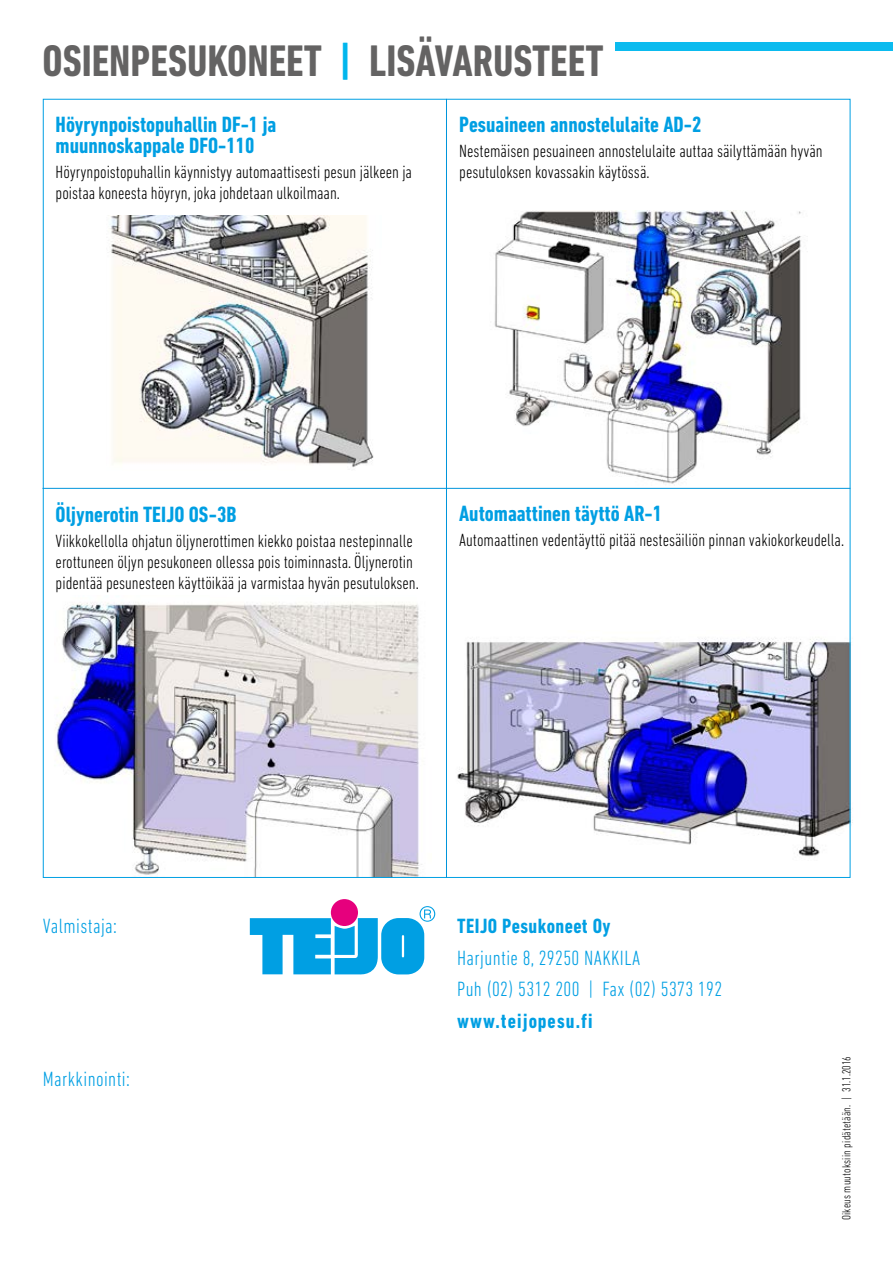
<style>
.page{position:relative;width:893px;height:1263px;background:#fff}
.page>*{position:absolute;margin:0;border:0;box-sizing:border-box;transform-origin:0 0}
.t1{font:700 condensed 45px "DIN Next LT Pro";color:#646363}
.t2{font:700 condensed 22.5px/21px "DIN Next LT Pro";color:#009fe3}
.t3{font:300 condensed 21px/31.5px "DIN Next LT Pro";letter-spacing:.02em;color:#009fe3}
.t4{font:700 condensed 21px "DIN Next LT Pro";letter-spacing:.02em;color:#009fe3}
.t5{font:700 condensed 21px "DIN Next LT Pro";letter-spacing:.055em;color:#009fe3}
.t6{font:300 condensed 18px/21px "DIN Next LT Pro";color:#000}
.t7{font:300 condensed 12px "DIN Next LT Pro";letter-spacing:.02em;color:#000}
.s1{color:#00b6ed}
</style>
<div class="page">
<img style="left:42px;top:596px;width:380px;height:282px">
<img style="left:490px;top:211px;width:319px;height:277px">
<img style="left:457px;top:630px;width:396px;height:230px">
<div style="left:331px;top:899px;width:27px;height:27px;background:#e6007d;border-radius:50%"></div>
<svg style="left:250px;top:906px;width:185px;height:69px"></svg>
<div style="left:615px;top:43px;width:278px;height:8px;background:#0bbbef"></div>
<hr style="left:446px;top:99px;width:1px;height:779px;background:#0095db">
<hr style="left:43px;top:488px;width:807px;height:1px;background:#0095db">
<img style="left:110px;top:216px;width:264px;height:251px">
<h1 class="t1" style="left:43px;top:36px;width:563px">OSIENPESUKONEET <span class="s1">|</span> LISÄVARUSTEET</h1>
<p class="t2" style="left:56px;top:114px;width:222px">Höyrynpoistopuhallin DF-1 ja muunnoskappale DFO-110</p>
<p class="t6" style="left:56px;top:161px;width:358px">Höyrynpoistopuhallin käynnistyy automaattisesti pesun jälkeen ja poistaa koneesta höyryn, joka johdetaan ulkoilmaan.</p>
<p class="t2" style="left:459px;top:114px;width:244px">Pesuaineen annostelulaite AD-2</p>
<p class="t6" style="left:459px;top:140px;width:365px">Nestemäisen pesuaineen annostelulaite auttaa säilyttämään hyvän pesutuloksen kovassakin käytössä.</p>
<p class="t2" style="left:56px;top:503px;width:182px">Öljynerotin TEIJO OS-3B</p>
<p class="t6" style="left:56px;top:530px;width:365px">Viikkokellolla ohjatun öljynerottimen kiekko poistaa nestepinnalle erottuneen öljyn pesukoneen ollessa pois toiminnasta. Öljynerotin pidentää pesunesteen käyttöikää ja varmistaa hyvän pesutuloksen.</p>
<p class="t2" style="left:459px;top:503px;width:204px">Automaattinen täyttö AR-1</p>
<p class="t6" style="left:459px;top:529px;width:386px">Automaattinen vedentäyttö pitää nestesäiliön pinnan vakiokorkeudella.</p>
<p class="t3" style="left:43px;top:910px;width:76px">Valmistaja:</p>
<p class="t3" style="left:43px;top:1063px;width:89px">Markkinointi:</p>
<p class="t4" style="left:457px;top:914px;width:155px">TEIJO Pesukoneet Oy</p>
<p class="t3" style="left:457px;top:942px;width:266px">Harjuntie 8, 29250 NAKKILA<br>Puh (02) 5312 200 | Fax (02) 5373 192</p>
<p class="t5" style="left:457px;top:1009px;width:137px">www.teijopesu.fi</p>
<p class="t7" style="left:840px;top:1220px;width:165px;rotate:-90deg">Oikeus muutoksiin pidätetään. | 31.1.2016</p>
</div>
